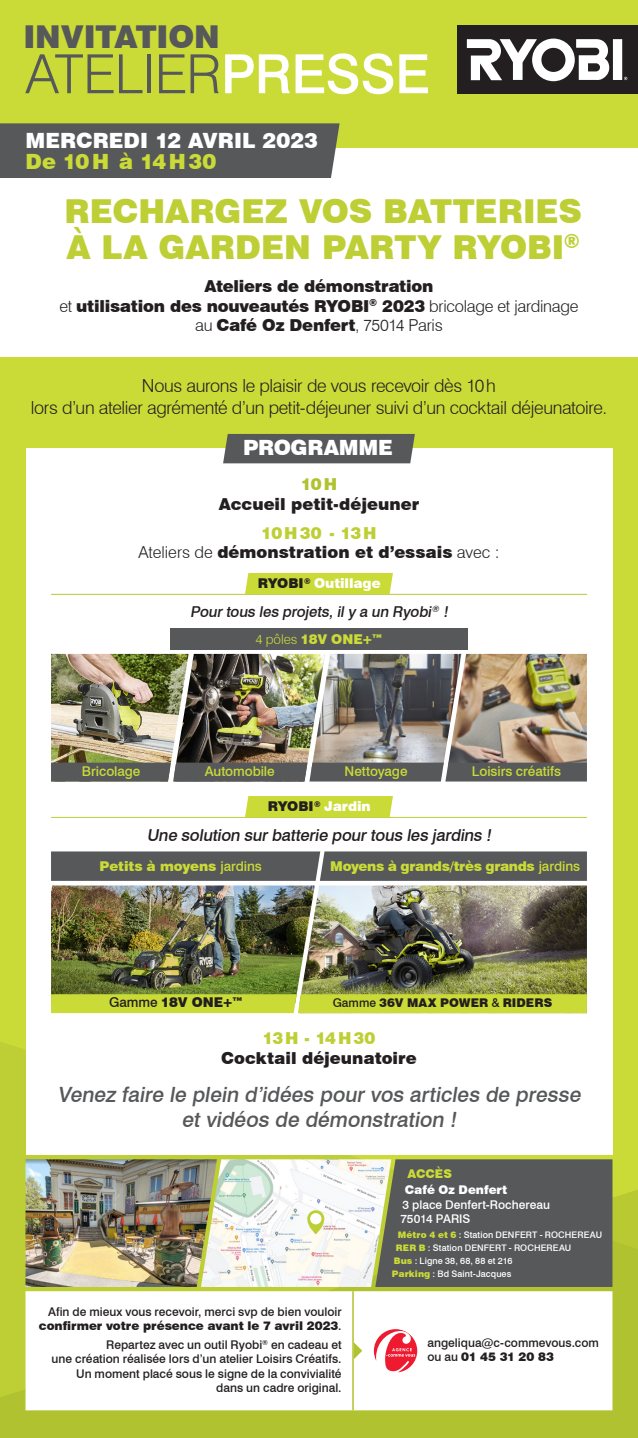
<style>
.page{position:relative;width:638px;height:1438px;background:#fff}
.page>*{position:absolute;margin:0;border:0;box-sizing:border-box;transform-origin:0 0}
.t1{font:300 54px "Swiss 721 BT";letter-spacing:-.015em;color:#57585a}
.t2{font:900 33px "Swiss 721 BT";color:#becf35}
.t3{font:900 31.5px "Swiss 721 BT";letter-spacing:-.005em;color:#57585a}
.t4{font:italic 500 21px "Swiss 721 BT";color:#57585a}
.t5{font:900 21px "Swiss 721 BT";color:#fff}
.t6{font:900 21px "Swiss 721 BT";letter-spacing:.01em;color:#cadb37}
.t7{font:300 18px "Swiss 721 BT";letter-spacing:-.02em;color:#231f20}
.t8{font:900 16.5px "Swiss 721 BT";letter-spacing:-.005em;color:#231f20}
.t9{font:italic 500 16.5px "Swiss 721 BT";color:#231f20}
.t10{font:300 16.5px "Swiss 721 BT";letter-spacing:-.02em;color:#231f20}
.t11{font:900 16.5px "Swiss 721 BT";letter-spacing:.07em;color:#becf35}
.t12{font:900 16.5px "Swiss 721 BT";color:#b1c231}
.t13{font:italic 500 15px "Swiss 721 BT";color:#231f20}
.t14{font:900 13.5px "Swiss 721 BT";letter-spacing:-.025em;color:#cadb37}
.t15{font:500 13.5px "Swiss 721 BT";letter-spacing:-.005em;color:#cadb37}
.t16{font:900 13.5px "Swiss 721 BT";letter-spacing:-.01em;color:#fff}
.t17{font:900 13.5px "Swiss 721 BT";letter-spacing:-.005em;color:#cadb37}
.t18{font:900 13.5px "Swiss 721 BT";letter-spacing:-.01em;color:#231f20}
.t19{font:500 12px/14.4px "Swiss 721 BT";color:#231f20;text-align:right}
.t20{font:900 12px "Swiss 721 BT";letter-spacing:.005em;color:#231f20}
.t21{font:500 12px/14.4px "Swiss 721 BT";color:#fff}
.t22{font:900 12px/16.5px "Swiss 721 BT";color:#fff}
.t23{font:500 9px "Swiss 721 BT";letter-spacing:.01em;color:#fff}
.s1{font-weight:500;color:#fff}
.s2{font-weight:300}
.s3{font-weight:900}
.s4{color:#231f20}
.s5{font-weight:500}
.s6{color:#cadb37}
.s7{font-weight:900;color:#cadb37}
</style>
<div class="page">
<div style="left:0;top:0;width:638px;height:1437px;background:#cadb37"></div>
<svg style="left:0;top:1041px;width:613px;height:148px;fill:#becf35"></svg>
<svg style="left:0;top:1189px;width:638px;height:248px;fill:#b1c231"></svg>
<div style="left:0;top:148px;width:638px;height:209px;background:#fff"></div>
<div style="left:26px;top:449px;width:586px;height:705px;background:#fff"></div>
<hr style="left:51px;top:594px;width:536px;height:1px;background:#b9c932">
<div style="left:245px;top:573px;width:148px;height:21px;background:#cadb37"></div>
<div style="left:170px;top:628px;width:298px;height:21px;background:#57585a"></div>
<img style="left:51px;top:654px;width:123px;height:108px">
<img style="left:174px;top:654px;width:137px;height:108px">
<img style="left:311px;top:654px;width:137px;height:108px">
<img style="left:448px;top:654px;width:139px;height:108px">
<svg style="left:51px;top:762px;width:536px;height:19px;background:#5d5e5f"></svg>
<hr style="left:51px;top:817px;width:536px;height:1px;background:#becf35">
<div style="left:245px;top:796px;width:148px;height:21px;background:#cadb37"></div>
<div style="left:51px;top:851px;width:536px;height:29px;background:#57585a"></div>
<img style="left:51px;top:885px;width:249px;height:109px">
<img style="left:300px;top:885px;width:287px;height:109px">
<div style="left:51px;top:994px;width:536px;height:19px;background:#cadb37"></div>
<div style="left:26px;top:1290px;width:586px;height:120px;background:#fff"></div>
<hr style="left:352px;top:1290px;width:2px;height:120px;background:#b1c231">
<svg style="left:354px;top:1341px;width:8px;height:18px"></svg>
<svg style="left:372px;top:1327px;width:47px;height:46px"></svg>
<svg style="left:374px;top:1328px;width:43px;height:44px;background:#f58792"></svg>
<div style="left:223px;top:434px;width:192px;height:29px;background:#57585a"></div>
<svg style="left:391px;top:1159px;width:247px;height:127px;background:#616455"></svg>
<img style="left:26px;top:1159px;width:175px;height:127px">
<img style="left:201px;top:1159px;width:190px;height:127px">
<svg style="left:307px;top:1210px;width:17px;height:24px"></svg>
<div style="left:310px;top:1212px;width:11px;height:12px;background:#fff;border-radius:50%"></div>
<div style="left:457px;top:26px;width:181px;height:68px;background:#231f20"></div>
<svg style="left:467px;top:39px;width:160px;height:42px"></svg>
<div style="left:0;top:123px;width:339px;height:55px;background:#57585a"></div>
<p class="t3" style="left:23px;top:18px;width:198px">INVITATION</p>
<p class="t1" style="left:26px;top:41px;width:406px">ATELIER<span class="s1">PRESSE</span></p>
<p class="t5" style="left:26px;top:128px;width:294px">MERCREDI 12 AVRIL 2023</p>
<p class="t6" style="left:26px;top:149px;width:192px">De 10H à 14H30</p>
<p class="t2" style="left:64px;top:191px;width:519px">RECHARGEZ VOS BATTERIES</p>
<p class="t2" style="left:67px;top:227px;width:515px">À LA GARDEN PARTY RYOBI<sup>®</sup></p>
<p class="t8" style="left:204px;top:276px;width:231px">Ateliers de démonstration</p>
<p class="t8" style="left:59px;top:295px;width:520px"><span class="s2">et</span> utilisation des nouveautés RYOBI<sup>®</sup> 2023 <span class="s2">bricolage et jardinage</span></p>
<p class="t10" style="left:195px;top:315px;width:249px">au <span class="s3">Café Oz Denfert</span>, 75014 Paris</p>
<p class="t7" style="left:142px;top:375px;width:355px">Nous aurons le plaisir de vous recevoir dès 10h</p>
<p class="t7" style="left:31px;top:396px;width:578px">lors d’un atelier agrémenté d’un petit-déjeuner suivi d’un cocktail déjeunatoire.</p>
<p class="t5" style="left:243px;top:435px;width:151px">PROGRAMME</p>
<p class="t12" style="left:301px;top:474px;width:38px">10H</p>
<p class="t8" style="left:219px;top:494px;width:202px">Accueil petit-déjeuner</p>
<p class="t11" style="left:261px;top:522px;width:117px">10H30 - 13H</p>
<p class="t8" style="left:138px;top:542px;width:362px"><span class="s2">Ateliers de</span> démonstration et d’essais <span class="s2">avec :</span></p>
<p class="t16" style="left:258px;top:575px;width:124px"><span class="s4">RYOBI</span><sup>®</sup> Outillage</p>
<p class="t13" style="left:190px;top:602px;width:262px">Pourtous les projets,ily a un Ryobi<sup>®</sup> !</p>
<p class="t14" style="left:255px;top:630px;width:129px"><span class="s2">4 pôles</span> 18V ONE+™</p>
<p class="t15" style="left:82px;top:762px;width:60px">Bricolage</p>
<p class="t15" style="left:205px;top:762px;width:72px">Automobile</p>
<p class="t15" style="left:344px;top:762px;width:65px">Nettoyage</p>
<p class="t15" style="left:472px;top:762px;width:91px">Loisirs créatifs</p>
<p class="t16" style="left:268px;top:798px;width:104px"><span class="s4">RYOBI</span><sup>®</sup> Jardin</p>
<p class="t9" style="left:147px;top:825px;width:349px">Une solution surbatterie pourtous les jardins !</p>
<p class="t17" style="left:100px;top:858px;width:164px">Petits à moyens <span class="s5">jardins</span></p>
<p class="t14" style="left:330px;top:858px;width:251px">Moyens à grands/très grands <span class="s5">jardins</span></p>
<p class="t18" style="left:109px;top:994px;width:135px"><span class="s5">Gamme</span> 18V ONE+™</p>
<p class="t20" style="left:333px;top:995px;width:221px"><span class="s5">Gamme</span> 36V MAX POWER <span class="s5">&amp;</span> RIDERS</p>
<p class="t11" style="left:262px;top:1027px;width:114px">13H - 14H30</p>
<p class="t8" style="left:221px;top:1047px;width:197px">Cocktail déjeunatoire</p>
<p class="t4" style="left:58px;top:1081px;width:528px">Venez faire le plein d’idées pour vos articles de presse</p>
<p class="t4" style="left:182px;top:1106px;width:280px">et vidéos de démonstration !</p>
<p class="t19" style="left:39px;top:1303px;width:304px">Afin de mieux vous recevoir, merci svp de bien vouloir <span class="s3">confirmer votre présence avant le 7 avril 2023</span>.</p>
<p class="t19" style="left:106px;top:1336px;width:237px">Repartez avec un outil Ryobi<sup>®</sup> en cadeau et</p>
<p class="t19" style="left:52px;top:1351px;width:291px">une création réalisée lors d’un atelier Loisirs Créatifs.</p>
<p class="t19" style="left:76px;top:1365px;width:267px">Un moment placé sous le signe de la convivialité</p>
<p class="t19" style="left:216px;top:1380px;width:127px">dans un cadre original.</p>
<p class="t22" style="left:405px;top:1165px;width:104px"><span class="s6">ACCÈS<br></span>Café Oz Denfert</p>
<p class="t21" style="left:400px;top:1197px;width:151px">3 place Denfert-Rochereau<br>75014 PARIS</p>
<p class="t23" style="left:398px;top:1229px;width:206px"><span class="s7">Métro 4 et 6</span> : Station DENFERT - ROCHEREAU</p>
<p class="t23" style="left:396px;top:1242px;width:177px"><span class="s7">RER B</span> : Station DENFERT - ROCHEREAU</p>
<p class="t23" style="left:394px;top:1255px;width:120px"><span class="s7">Bus</span> : Ligne 38, 68, 88 et 216</p>
<p class="t23" style="left:392px;top:1268px;width:121px"><span class="s7">Parking</span> : Bd Saint-Jacques</p>
<p class="t19" style="left:427px;top:1334px;width:173px">angeliqua@c-commevous.com</p>
<p class="t20" style="left:427px;top:1349px;width:128px"><span class="s5">ou au</span> 01 45 31 20 83</p>
</div>
